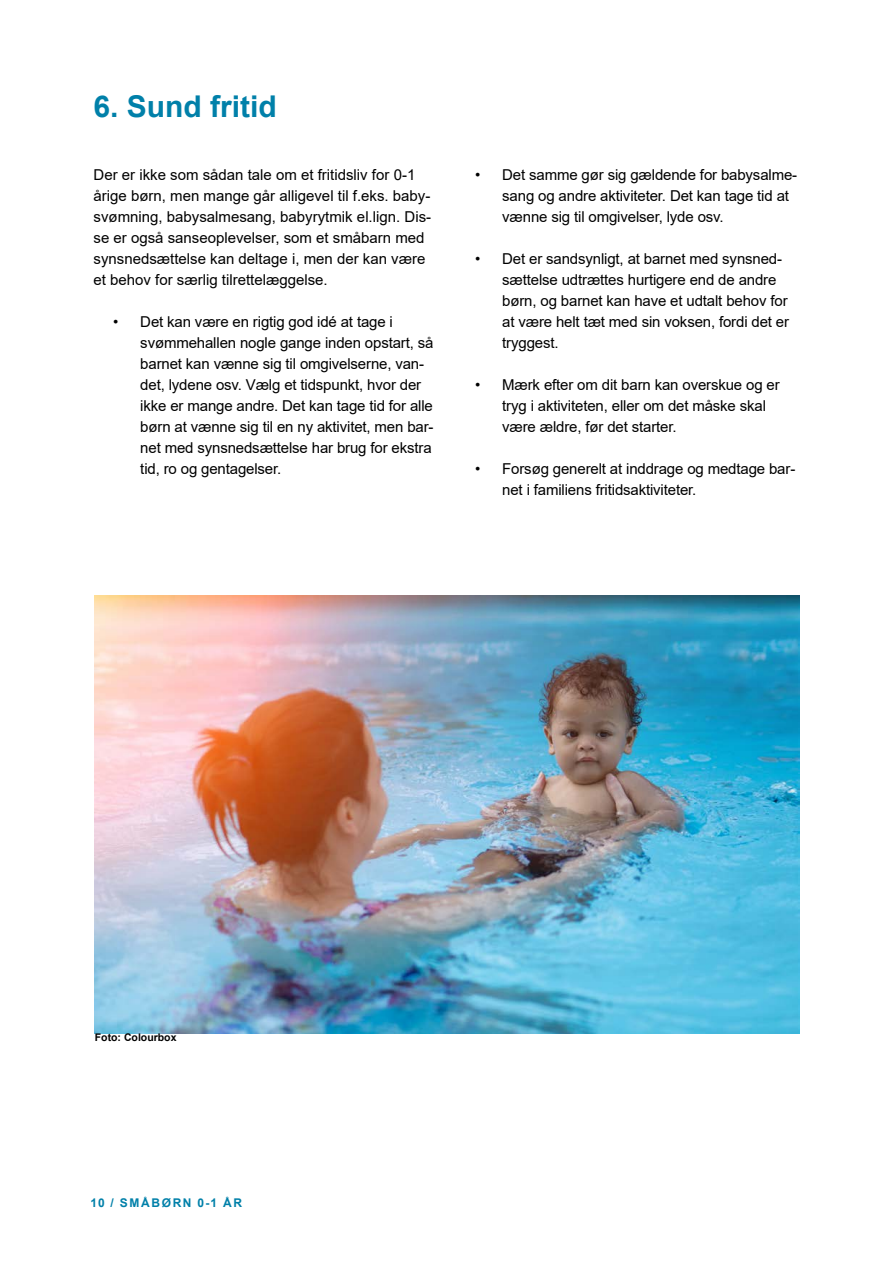
<style>
.page{position:relative;width:893px;height:1263px;background:#fff}
.page>*{position:absolute;margin:0;border:0;box-sizing:border-box;transform-origin:0 0}
.Rubrik_H2{font:700 30px "Arial";color:#0080a9}
.t1{font:15px/21px "Arial";letter-spacing:-.01em;color:#000}
.t2{font:700 12px "Arial";letter-spacing:.135em;color:#0080a9}
.t3{font:700 10.5px "Arial";color:#000}
</style>
<div class="page">
<img style="left:95px;top:595px;width:704px;height:438px">
<h2 class="Rubrik_H2" style="left:94px;top:85px;width:185px">6. Sund fritid</h2>
<p class="t1" style="left:94px;top:164px;width:339px">Der er ikke som sådan tale om et fritidsliv for 0-1 årige børn, men mange går alligevel til f.eks. baby&shy;svømning, babysalmesang, babyrytmik el.lign. Dis&shy;se er også sanseoplevelser, som et småbarn med synsnedsættelse kan deltage i, men der kan være et behov for særlig tilrettelæggelse.</p>
<p class="t1" style="left:140px;top:311px;width:295px;text-indent:-27px">• Det kan være en rigtig god idé at tage i svømmehallen nogle gange inden opstart, så barnet kan vænne sig til omgivelserne, van&shy;det, lydene osv. Vælg et tidspunkt, hvor der ikke er mange andre. Det kan tage tid for alle børn at vænne sig til en ny aktivitet, men bar&shy;net med synsnedsættelse har brug for ekstra tid, ro og gentagelser.</p>
<p class="t1" style="left:502px;top:164px;width:296px;text-indent:-27px">• Det samme gør sig gældende for babysalme&shy;sang og andre aktiviteter. Det kan tage tid at vænne sig til omgivelser, lyde osv.</p>
<p class="t1" style="left:502px;top:248px;width:288px;text-indent:-27px">• Det er sandsynligt, at barnet med synsned&shy;sættelse udtrættes hurtigere end de andre børn, og barnet kan have et udtalt behov for at være helt tæt med sin voksen, fordi det er tryggest.</p>
<p class="t1" style="left:502px;top:374px;width:279px;text-indent:-27px">• Mærk efter om dit barn kan overskue og er tryg i aktiviteten, eller om det måske skal være ældre, før det starter.</p>
<p class="t1" style="left:502px;top:458px;width:295px;text-indent:-27px">• Forsøg generelt at inddrage og medtage bar&shy;net i familiens fritidsaktiviteter.</p>
<p class="t3" style="left:95px;top:1029px;width:83px">Foto: Colourbox</p>
<p class="t2" style="left:90px;top:1194px;width:153px">10 / SMÅBØRN 0-1 ÅR</p>
</div>
